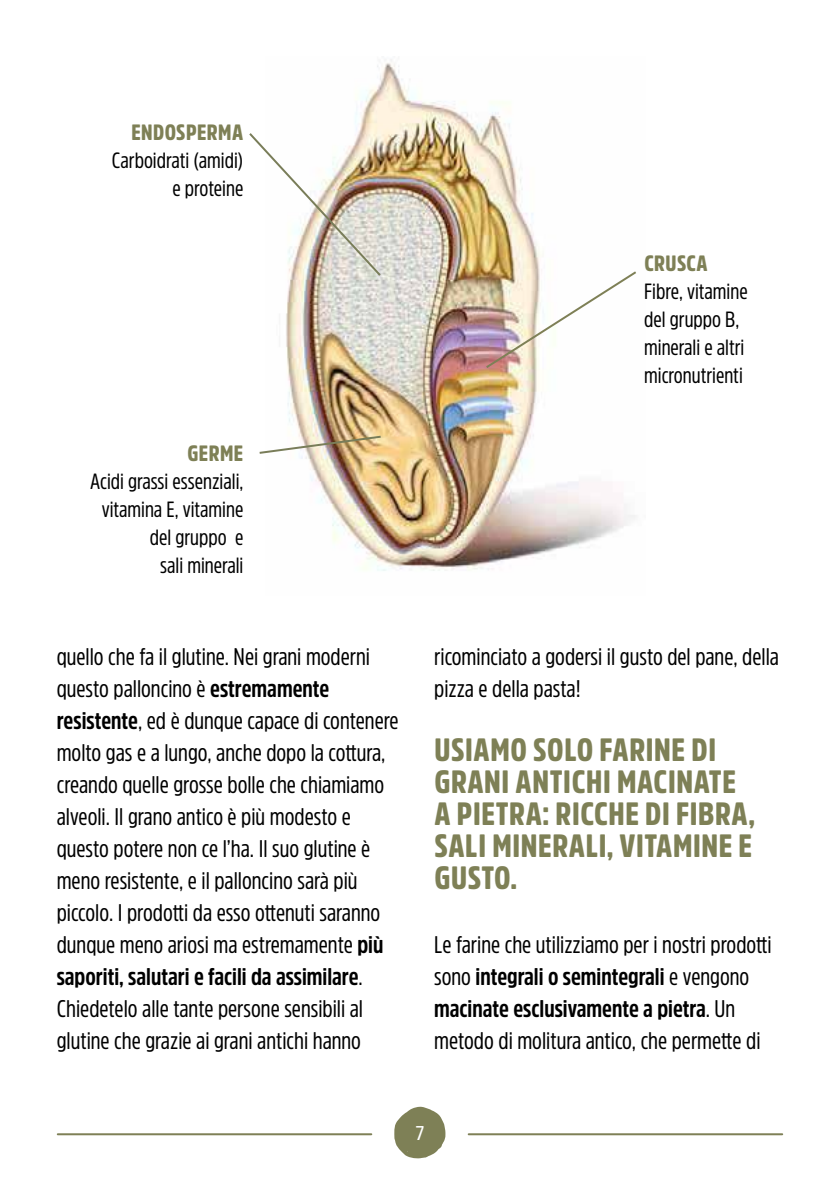
<style>
.page{position:relative;width:840px;height:1191px;background:#fff}
.page>*{position:absolute;margin:0;border:0;box-sizing:border-box;transform-origin:0 0}
.t1{font:900 32px/32px "Amsi Pro Cond";letter-spacing:.02em;color:#7e8056}
.t2{font:24px/32px "Amsi Pro Cond";color:#000}
.t3{font:22px/28px "Amsi Pro Cond";color:#000;text-align:right}
.t4{font:900 22px "Amsi Pro Cond";letter-spacing:.02em;color:#7e8056}
.t5{font:condensed 20px "Frutiger LT Std";color:#fff}
.s1{font-weight:700}
</style>
<div class="page">
<hr style="left:58px;top:1133px;width:313px;height:2px;background:#7e8056">
<hr style="left:468px;top:1133px;width:313px;height:2px;background:#7e8056">
<svg style="left:394px;top:1106px;width:51px;height:52px"></svg>
<img style="left:286px;top:59px;width:350px;height:512px">
<img style="left:483px;top:269px;width:153px;height:101px">
<img style="left:249px;top:131px;width:133px;height:147px">
<img style="left:259px;top:434px;width:123px;height:21px">
<p class="t4" style="left:131px;top:118px;width:113px">ENDOSPERMA</p>
<p class="t3" style="left:112px;top:146px;width:133px">Carboidrati (amidi) e proteine</p>
<p class="t4" style="left:187px;top:438px;width:57px">GERME</p>
<p class="t3" style="left:90px;top:467px;width:155px">Acidi grassi essenziali, vitamina E, vitamine del gruppo e<br>sali minerali</p>
<p class="t4" style="left:644px;top:248px;width:65px">CRUSCA</p>
<p class="t3" style="left:643px;top:277px;width:105px;text-align:left">Fibre, vitamine del gruppo B, minerali e altri micronutrienti</p>
<p class="t2" style="left:57px;top:640px;width:343px">quello che fa il glutine. Nei grani moderni questo palloncino è <span class="s1">estremamente resistente</span>, ed è dunque capace di contenere molto gas e a lungo, anche dopo la cottura, creando quelle grosse bolle che chiamiamo alveoli. Il grano antico è più modesto e questo potere non ce l’ha. Il suo glutine è meno resistente, e il palloncino sarà più piccolo. I prodotti da esso ottenuti saranno dunque meno ariosi ma estremamente <span class="s1">più saporiti, salutari e facili da assimilare</span>.<br>Chiedetelo alle tante persone sensibili al glutine che grazie ai grani antichi hanno</p>
<p class="t2" style="left:434px;top:639px;width:346px">ricominciato a godersi il gusto del pane, della pizza e della pasta!</p>
<h1 class="t1" style="left:434px;top:733px;width:322px">USIAMO SOLO FARINE DI<br>GRANI ANTICHI MACINATE<br>A PIETRA: RICCHE DI FIBRA,<br>SALI MINERALI, VITAMINE E<br>GUSTO.</h1>
<p class="t2" style="left:434px;top:928px;width:339px">Le farine che utilizziamo per i nostri prodotti sono <span class="s1">integrali o semintegrali</span> e vengono <span class="s1">macinate esclusivamente a pietra</span>. Un metodo di molitura antico, che permette di</p>
<p class="t5" style="left:415px;top:1121px;width:11px">7</p>
</div>
